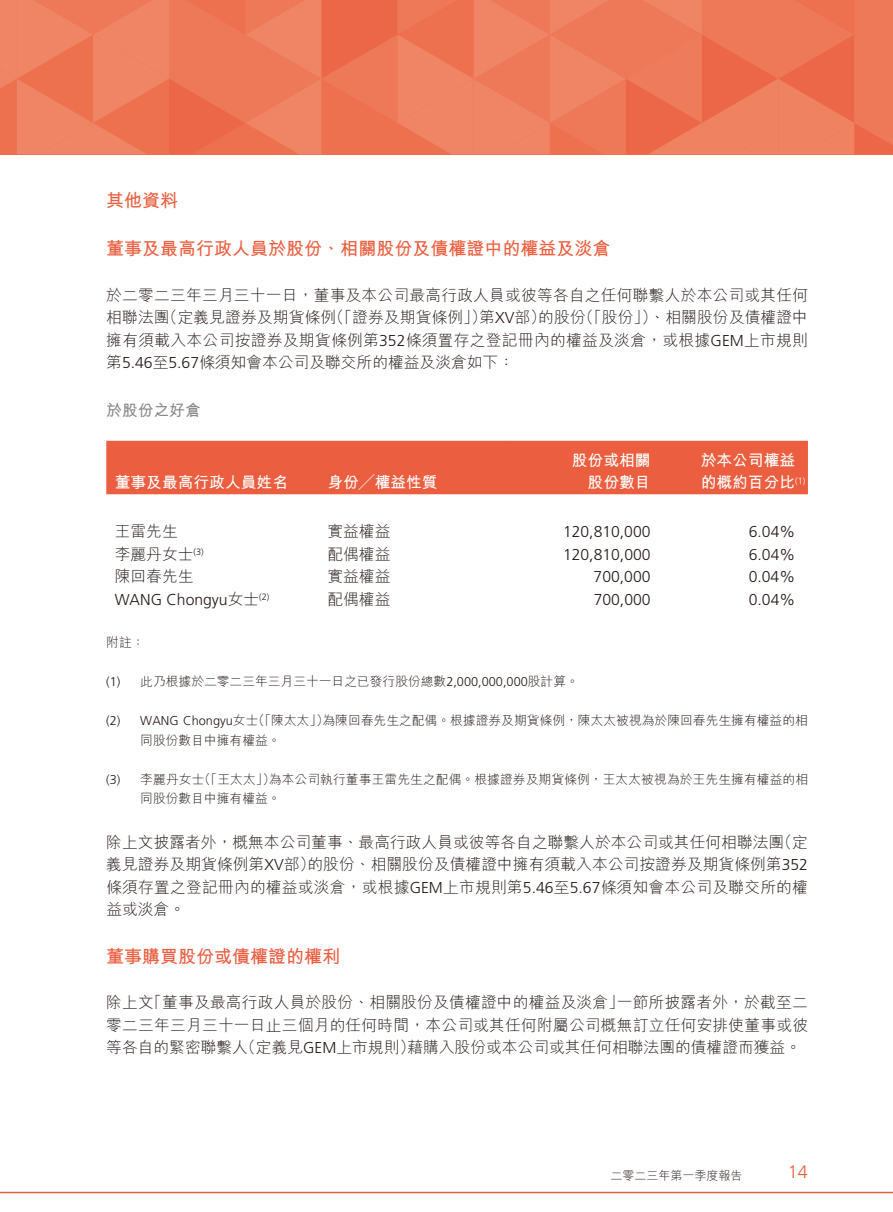
<style>
.page{position:relative;width:893px;height:1212px;background:#fff}
.page>*{position:absolute;margin:0;border:0;box-sizing:border-box;transform-origin:0 0}
.t1{font:700 18px "M Hei HK";color:#eb5e40}
.t2{font:300 18px "Frutiger LT Std";color:#eb5e40}
.t3{font:300 15.75px/22.5px "M Hei HK";color:#231916;text-align:justify}
.t4{font:300 15.75px "Frutiger LT Std";color:#231916}
.t5{font:700 15.75px/22.5px "M Hei HK";color:#fff;text-align:right}
.t6{font:700 15.75px "M Hei HK";color:#898989}
.t7{font:300 12.75px/19.5px "M Hei HK";color:#231916}
.t8{font:300 12px "M Hei HK";color:#231916}
.s1{font-family:"Frutiger LT Std"}
.s2{font-family:"M Hei HK"}
</style>
<div class="page">
<hr style="left:0;top:1192px;width:893px;height:1px;background:#eb5e40">
<svg style="left:0;top:0;width:893px;height:154px"></svg>
<div style="left:106px;top:441px;width:702px;height:53px;background:#eb5e40"></div>
<p class="t1" style="left:106px;top:188px;width:73px">其他資料</p>
<p class="t1" style="left:106px;top:236px;width:505px">董事及最高行政人員於股份、相關股份及債權證中的權益及淡倉</p>
<p class="t3" style="left:106px;top:283px;width:703px">於二零二三年三月三十一日，董事及本公司最高行政人員或彼等各自之任何聯繫人於本公司或其任何相聯法團（定義見證券及期貨條例（「證券及期貨條例」）第<span class="s1">XV</span>部）的股份（「股份」）、相關股份及債權證中擁有須載入本公司按證券及期貨條例第<span class="s1">352</span>條須置存之登記冊內的權益及淡倉，或根據<span class="s1">GEM</span>上市規則第<span class="s1">5.46</span>至<span class="s1">5.67</span>條須知會本公司及聯交所的權益及淡倉如下：</p>
<p class="t6" style="left:106px;top:399px;width:96px">於股份之好倉</p>
<p class="t5" style="left:115px;top:470px;width:175px">董事及最高行政人員姓名</p>
<p class="t5" style="left:327px;top:470px;width:112px">身份╱權益性質</p>
<p class="t5" style="left:572px;top:447px;width:80px">股份或相關股份數目</p>
<p class="t5" style="left:701px;top:447px;width:106px;text-align:left">於本公司權益的概約百分比<sup>(1)</sup></p>
<p class="t3" style="left:115px;top:520px;width:64px">王雷先生</p>
<p class="t3" style="left:327px;top:520px;width:64px">實益權益</p>
<p class="t4" style="left:563px;top:523px;width:89px">120,810,000</p>
<p class="t4" style="left:749px;top:523px;width:48px">6.04%</p>
<p class="t3" style="left:115px;top:542px;width:90px">李麗丹女士<sup>(3)</sup></p>
<p class="t3" style="left:327px;top:542px;width:65px">配偶權益</p>
<p class="t4" style="left:563px;top:545px;width:89px">120,810,000</p>
<p class="t4" style="left:749px;top:545px;width:48px">6.04%</p>
<p class="t3" style="left:115px;top:565px;width:80px">陳回春先生</p>
<p class="t3" style="left:327px;top:565px;width:64px">實益權益</p>
<p class="t4" style="left:594px;top:568px;width:58px">700,000</p>
<p class="t4" style="left:749px;top:568px;width:48px">0.04%</p>
<p class="t4" style="left:115px;top:590px;width:156px">WANG Chongyu<span class="s2">女士</span><sup>(2)</sup></p>
<p class="t3" style="left:327px;top:587px;width:65px">配偶權益</p>
<p class="t4" style="left:594px;top:590px;width:58px">700,000</p>
<p class="t4" style="left:749px;top:590px;width:48px">0.04%</p>
<p class="t7" style="left:106px;top:632px;width:40px">附註：</p>
<p class="t7" style="left:106px;top:671px;width:474px"><span class="s1">(1)</span> 此乃根據於二零二三年三月三十一日之已發行股份總數<span class="s1">2,000,000,000</span>股計算。</p>
<p class="t7" style="left:140px;top:710px;width:669px;text-indent:-34px"><span class="s1">(2) WANG Chongyu</span>女士（「陳太太」）為陳回春先生之配偶。根據證券及期貨條例，陳太太被視為於陳回春先生擁有權益的相同股份數目中擁有權益。</p>
<p class="t7" style="left:140px;top:769px;width:669px;text-indent:-34px"><span class="s1">(3)</span> 李麗丹女士（「王太太」）為本公司執行董事王雷先生之配偶。根據證券及期貨條例，王太太被視為於王先生擁有權益的相同股份數目中擁有權益。</p>
<p class="t3" style="left:106px;top:830px;width:703px">除上文披露者外，概無本公司董事、最高行政人員或彼等各自之聯繫人於本公司或其任何相聯法團（定義見證券及期貨條例第<span class="s1">XV</span>部）的股份、相關股份及債權證中擁有須載入本公司按證券及期貨條例第<span class="s1">352</span>條須存置之登記冊內的權益或淡倉，或根據<span class="s1">GEM</span>上市規則第<span class="s1">5.46</span>至<span class="s1">5.67</span>條須知會本公司及聯交所的權益或淡倉。</p>
<p class="t1" style="left:106px;top:943px;width:235px">董事購買股份或債權證的權利</p>
<p class="t3" style="left:106px;top:991px;width:703px">除上文「董事及最高行政人員於股份、相關股份及債權證中的權益及淡倉」一節所披露者外，於截至二零二三年三月三十一日止三個月的任何時間，本公司或其任何附屬公司概無訂立任何安排使董事或彼等各自的緊密聯繫人（定義見<span class="s1">GEM</span>上市規則）藉購入股份或本公司或其任何相聯法團的債權證而獲益。</p>
<p class="t8" style="left:610px;top:1169px;width:133px">二零二三年第一季度報告</p>
<p class="t2" style="left:788px;top:1162px;width:22px">14</p>
</div>
